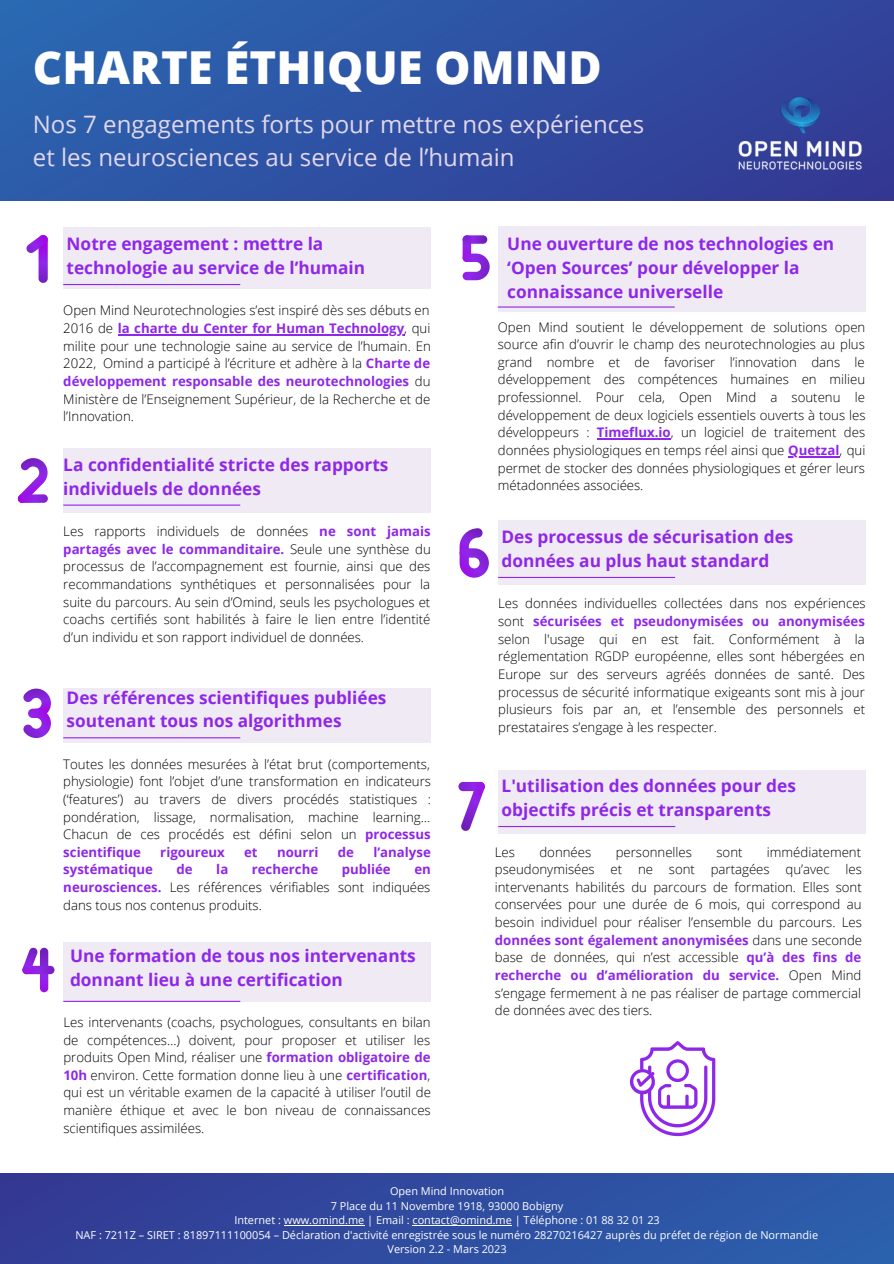
<style>
.page{position:relative;width:894px;height:1264px;background:#fff}
.page>*{position:absolute;margin:0;border:0;box-sizing:border-box;transform-origin:0 0}
.t1{font:800 45.45px "Open Sans";color:#fff}
.t2{font:24px/32.7px "Open Sans";color:#e2d7eb}
.t3{font:700 17.25px/23.7px "Open Sans";color:#8f27e9}
.t4{font:300 13.2px/17.5px "Open Sans";color:#000;text-align:justify}
.t5{font:700 13.2px "Open Sans";color:#8f27e9}
.t6{font:10.95px/14.5px "Open Sans";color:#fff;text-align:center}
.s1{font-weight:700;color:#8f27e9}
</style>
<div class="page">
<div style="left:63px;top:227px;width:367px;height:61px;background:#f0eaf4"></div>
<div style="left:0;top:0;width:893px;height:200px;background:linear-gradient(to right,#2b62ae,#324097)"></div>
<hr style="left:63px;top:284px;width:177px;height:1px;background:#8f27e9">
<img style="left:715px;top:79px;width:171px;height:108px">
<svg style="left:39px;top:235px;width:9px;height:48px"></svg>
<svg style="left:26px;top:235px;width:22px;height:18px"></svg>
<svg style="left:17px;top:458px;width:31px;height:45px"></svg>
<div style="left:63px;top:448px;width:367px;height:64px;background:#f0eaf4"></div>
<hr style="left:63px;top:504px;width:177px;height:1px;background:#8f27e9">
<div style="left:63px;top:688px;width:367px;height:54px;background:#f0eaf4"></div>
<hr style="left:63px;top:737px;width:177px;height:1px;background:#8f27e9">
<svg style="left:23px;top:688px;width:28px;height:50px"></svg>
<div style="left:63px;top:942px;width:367px;height:59px;background:#f0eaf4"></div>
<hr style="left:63px;top:1000px;width:177px;height:1px;background:#8f27e9">
<svg style="left:40px;top:947px;width:8px;height:45px"></svg>
<svg style="left:22px;top:965px;width:32px;height:9px"></svg>
<svg style="left:22px;top:947px;width:16px;height:27px"></svg>
<div style="left:498px;top:227px;width:367px;height:85px;background:#f0eaf4"></div>
<hr style="left:497px;top:306px;width:177px;height:1px;background:#8f27e9">
<svg style="left:462px;top:235px;width:25px;height:9px"></svg>
<svg style="left:462px;top:235px;width:9px;height:27px"></svg>
<svg style="left:462px;top:253px;width:27px;height:27px"></svg>
<div style="left:498px;top:520px;width:367px;height:64px;background:#f0eaf4"></div>
<hr style="left:498px;top:577px;width:177px;height:1px;background:#8f27e9">
<svg style="left:459px;top:528px;width:29px;height:49px"></svg>
<div style="left:0;top:1173px;width:893px;height:90px;background:linear-gradient(to right,#333a93,#2b5fac)"></div>
<svg style="left:461px;top:781px;width:24px;height:49px"></svg>
<svg style="left:458px;top:782px;width:26px;height:9px"></svg>
<div style="left:498px;top:770px;width:367px;height:63px;background:#f0eaf4"></div>
<hr style="left:498px;top:826px;width:177px;height:1px;background:#8f27e9">
<svg style="left:629px;top:1041px;width:86px;height:95px"></svg>
<hr style="left:284px;top:1225px;width:80px;height:1px;background:#fff">
<hr style="left:412px;top:1225px;width:100px;height:1px;background:#fff">
<hr style="left:118px;top:334px;width:286px;height:1px;background:#8f27e9">
<hr style="left:596px;top:438px;width:74px;height:1px;background:#8f27e9">
<hr style="left:788px;top:456px;width:51px;height:1px;background:#8f27e9">
<h1 class="t1" style="left:33px;top:36px;width:570px">CHARTE ÉTHIQUE OMIND</h1>
<h2 class="t2" style="left:33px;top:107px;width:612px">Nos 7 engagements forts pour mettre nos expériences et les neurosciences au service de l’humain</h2>
<h3 class="t3" style="left:67px;top:232px;width:300px">Notre engagement : mettre la technologie au service de l’humain</h3>
<p class="t4" style="left:63px;top:301px;width:369px">Open Mind Neurotechnologies s’est inspiré dès ses débuts en 2016 de <span class="s1">la charte du Center for Human Technology</span>, qui milite pour une technologie saine au service de l’humain. En 2022, Omind a participé à l’écriture et adhère à la <span class="s1">Charte de développement responsable des neurotechnologies</span> du Ministère de l’Enseignement Supérieur, de la Recherche et de l’Innovation.</p>
<h3 class="t3" style="left:63px;top:452px;width:326px">La confidentialité stricte des rapports individuels de données</h3>
<p class="t4" style="left:63px;top:522px;width:369px">Les rapports individuels de données <span class="s1">ne sont jamais partagés avec le commanditaire.</span> Seule une synthèse du processus de l’accompagnement est fournie, ainsi que des recommandations synthétiques et personnalisées pour la suite du parcours. Au sein d’Omind, seuls les psychologues et coachs certifiés sont habilités à faire le lien entre l’identité d’un individu et son rapport individuel de données.</p>
<h3 class="t3" style="left:67px;top:685px;width:321px">Des références scientifiques publiées soutenant tous nos algorithmes</h3>
<p class="t4" style="left:63px;top:754px;width:369px">Toutes les données mesurées à l’état brut (comportements, physiologie) font l’objet d’une transformation en indicateurs (‘features’) au travers de divers procédés statistiques : pondération, lissage, normalisation, machine learning… Chacun de ces procédés est défini selon un <span class="s1">processus scientifique</span></p>
<p class="t5" style="left:160px;top:842px;width:66px">rigoureux</p>
<p class="t5" style="left:244px;top:842px;width:15px">et</p>
<p class="t5" style="left:277px;top:842px;width:43px">nourri</p>
<p class="t5" style="left:338px;top:842px;width:18px">de</p>
<p class="t5" style="left:373px;top:842px;width:59px">l’analyse</p>
<p class="t5" style="left:63px;top:860px;width:91px">systématique</p>
<p class="t5" style="left:176px;top:860px;width:18px">de</p>
<p class="t5" style="left:216px;top:860px;width:14px">la</p>
<p class="t5" style="left:252px;top:860px;width:68px">recherche</p>
<p class="t5" style="left:341px;top:860px;width:51px">publiée</p>
<p class="t4" style="left:63px;top:860px;width:369px;text-indent:351px"><span class="s1">en neurosciences.</span> Les références vérifiables sont indiquées dans tous nos contenus produits.</p>
<h3 class="t3" style="left:70px;top:943px;width:347px">Une formation de tous nos intervenants donnant lieu à une certification</h3>
<p class="t4" style="left:63px;top:1012px;width:369px">Les intervenants (coachs, psychologues, consultants en bilan de compétences…) doivent, pour proposer et utiliser les produits Open Mind, réaliser une <span class="s1">formation obligatoire de 10h</span> environ. Cette formation donne lieu à une <span class="s1">certification</span>, qui est un véritable examen de la capacité à utiliser l’outil de manière éthique et avec le bon niveau de connaissances scientifiques assimilées.</p>
<h3 class="t3" style="left:507px;top:232px;width:328px">Une ouverture de nos technologies en ‘Open Sources’ pour développer la connaissance universelle</h3>
<p class="t4" style="left:497px;top:318px;width:369px">Open Mind soutient le développement de solutions open source afin d’ouvrir le champ des neurotechnologies au plus grand nombre et de favoriser l’innovation dans le développement des compétences humaines en milieu professionnel. Pour cela, Open Mind a soutenu le développement de deux logiciels essentiels ouverts à tous les développeurs : <span class="s1">Timeflux.io</span>, un logiciel de traitement des données physiologiques en temps réel ainsi que <span class="s1">Quetzal</span>, qui permet de stocker des données physiologiques et gérer leurs métadonnées associées.</p>
<h3 class="t3" style="left:501px;top:525px;width:293px">Des processus de sécurisation des données au plus haut standard</h3>
<p class="t4" style="left:498px;top:594px;width:369px">Les données individuelles collectées dans nos expériences sont <span class="s1">sécurisées et pseudonymisées ou anonymisées </span>selon l'usage qui en est fait. Conformément à la réglementation RGDP européenne, elles sont hébergées en Europe sur des serveurs agréés données de santé. Des processus de sécurité informatique exigeants sont mis à jour plusieurs fois par an, et l’ensemble des personnels et prestataires s’engage à les respecter.</p>
<h3 class="t3" style="left:501px;top:773px;width:296px">L'utilisation des données pour des objectifs précis et transparents</h3>
<p class="t4" style="left:494px;top:842px;width:369px;text-indent:272px">immédiatement pseudonymisées et ne sont partagées qu’avec les intervenants habilités du parcours de formation. Elles sont conservées pour une durée de 6 mois, qui correspond au besoin individuel pour réaliser l’ensemble du parcours. Les <span class="s1">données sont également anonymisées</span> dans une seconde base de données, qui n’est accessible <span class="s1">qu’à des fins de recherche ou d’amélioration du service.</span> Open Mind s’engage fermement à ne pas réaliser de partage commercial de données avec des tiers.</p>
<p class="t4" style="left:494px;top:842px;width:22px">Les</p>
<p class="t4" style="left:539px;top:842px;width:53px">données</p>
<p class="t4" style="left:615px;top:842px;width:78px">personnelles</p>
<p class="t4" style="left:716px;top:842px;width:28px">sont</p>
<p class="t6" style="left:75px;top:1183px;width:744px">Open Mind Innovation<br>7 Place du 11 Novembre 1918, 93000 Bobigny<br>Internet : www.omind.me | Email : contact@omind.me | Téléphone : 01 88 32 01 23<br>NAF : 7211Z – SIRET : 81897111100054 – Déclaration d'activité enregistrée sous le numéro 28270216427 auprès du préfet de région de Normandie Version 2.2 - Mars 2023</p>
</div>
